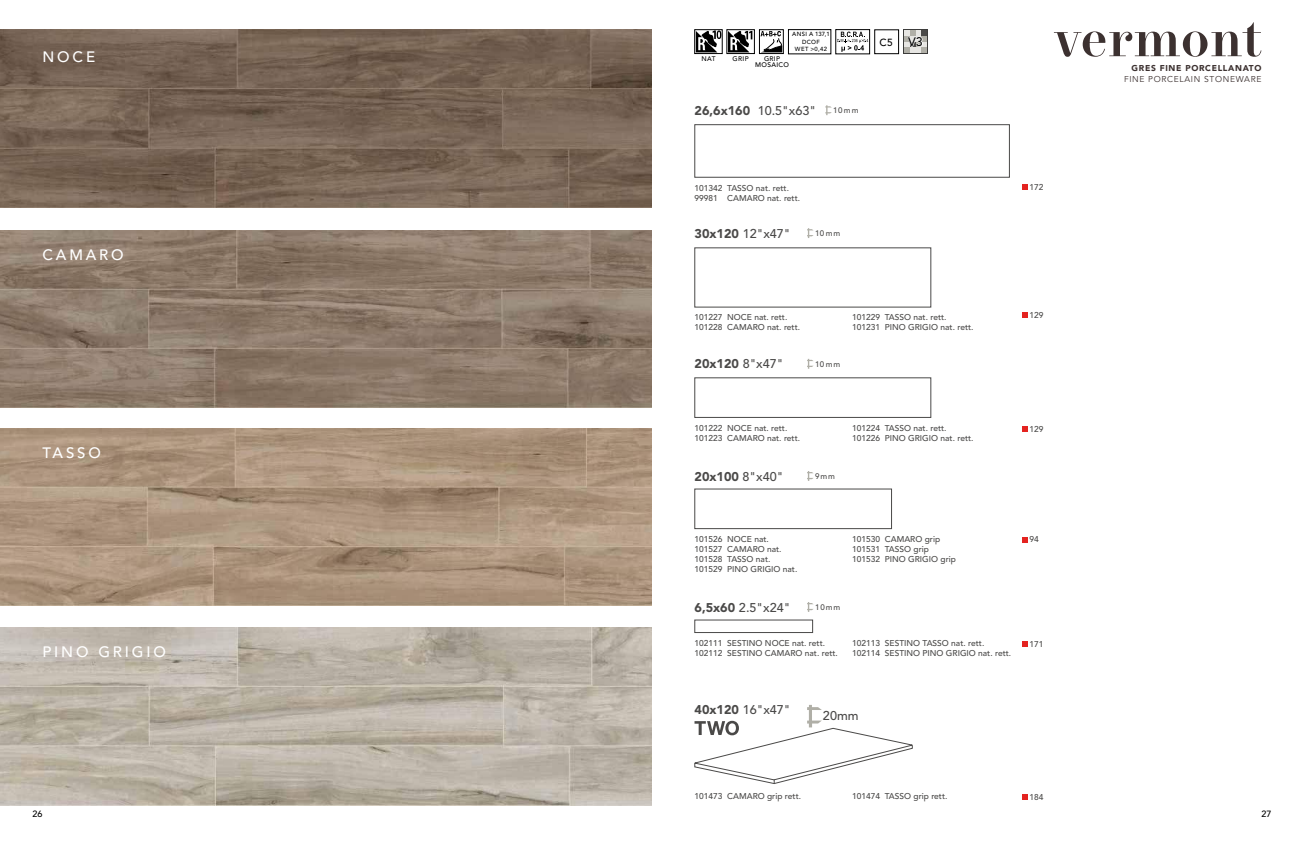
<style>
.page{position:relative;width:1304px;height:842px;background:#fff}
.page>*{position:absolute;margin:0;border:0;box-sizing:border-box;transform-origin:0 0}
.t1{font:500 15px "Avenir LT Std";letter-spacing:.19em;color:#fff}
.t2{font:500 12.6px "Avenir LT Std";color:#4a4948}
.t3{font:900 12.6px "Avenir LT Std";color:#4a4948}
.t4{font:500 10.3px "Avenir LT Std";color:#000}
.t5{font:500 9px "Avenir LT Std";color:#000}
.t6{font:8.5px "Avenir LT Std";letter-spacing:.08em;color:#3c3130}
.t7{font:900 8.5px "Avenir LT Std";letter-spacing:.08em;color:#3c3130}
.t8{font:500 8.4px/10.1px "Avenir LT Std";color:#4a4948}
.t9{font:500 8px "Avenir LT Std";letter-spacing:.12em;color:#4a4948}
.t10{font:500 6.6px/6.6px "Avenir LT Std";letter-spacing:.05em;color:#000;text-align:center}
.t11{font:500 5.9px/7.8px "Avenir LT Std";letter-spacing:.055em;color:#000;text-align:center}
.s1{font-weight:900}
.s2{font-size:12.3px}
.s3{font-weight:500}
</style>
<div class="page">
<img style="left:0;top:29px;width:652px;height:178px">
<img style="left:0;top:230px;width:652px;height:178px">
<img style="left:0;top:428px;width:652px;height:177px">
<img style="left:0;top:627px;width:652px;height:178px">
<div style="left:727px;top:29px;width:28px;height:25px;border:1px solid #000"></div>
<svg style="left:728px;top:31px;width:24px;height:21px"></svg>
<div style="left:694px;top:29px;width:28px;height:25px;border:1px solid #000"></div>
<svg style="left:903px;top:30px;width:25px;height:24px"></svg>
<div style="left:874px;top:30px;width:25px;height:24px;border:1px solid #000"></div>
<svg style="left:905px;top:31px;width:22px;height:22px"></svg>
<div style="left:759px;top:29px;width:24px;height:25px;border:1px solid #000"></div>
<div style="left:788px;top:29px;width:43px;height:25px;border:1px solid #000"></div>
<svg style="left:840px;top:31px;width:22px;height:1px"></svg>
<div style="left:836px;top:29px;width:34px;height:25px;border:1px solid #000"></div>
<svg style="left:837px;top:32px;width:31px;height:20px"></svg>
<svg style="left:761px;top:31px;width:21px;height:21px"></svg>
<svg style="left:696px;top:30px;width:25px;height:22px"></svg>
<svg style="left:694px;top:705px;width:219px;height:79px"></svg>
<div style="left:694px;top:124px;width:316px;height:54px;border:1px solid #4a4948"></div>
<div style="left:694px;top:378px;width:237px;height:40px;border:1px solid #4a4948"></div>
<div style="left:694px;top:489px;width:198px;height:40px;border:1px solid #4a4948"></div>
<svg style="left:825px;top:105px;width:7px;height:10px"></svg>
<svg style="left:807px;top:359px;width:7px;height:10px"></svg>
<svg style="left:807px;top:228px;width:7px;height:10px"></svg>
<svg style="left:807px;top:471px;width:7px;height:10px"></svg>
<svg style="left:1022px;top:794px;width:6px;height:6px"></svg>
<svg style="left:1022px;top:184px;width:6px;height:6px"></svg>
<svg style="left:1022px;top:537px;width:6px;height:5px"></svg>
<svg style="left:1022px;top:426px;width:6px;height:6px"></svg>
<svg style="left:1022px;top:313px;width:6px;height:5px"></svg>
<svg style="left:1022px;top:641px;width:6px;height:6px"></svg>
<div style="left:694px;top:620px;width:119px;height:13px;border:1px solid #4a4948"></div>
<svg style="left:807px;top:602px;width:7px;height:10px"></svg>
<svg style="left:1054px;top:22px;width:207px;height:35px"></svg>
<h1 class="t1" style="left:43px;top:50px;width:54px">NOCE</h1>
<h1 class="t1" style="left:43px;top:249px;width:83px">CAMARO</h1>
<h1 class="t1" style="left:43px;top:447px;width:60px">TASSO</h1>
<h1 class="t1" style="left:43px;top:646px;width:125px">PINO GRIGIO</h1>
<p class="t11" style="left:792px;top:30px;width:39px">ANSI A 137,1<br>DCOF<br>WET &gt;0,42</p>
<p class="t10" style="left:701px;top:56px;width:16px">NAT</p>
<p class="t10" style="left:733px;top:56px;width:18px">GRIP</p>
<p class="t10" style="left:755px;top:56px;width:35px">GRIP<br>MOSAICO</p>
<h2 class="t2" style="left:694px;top:105px;width:123px"><span class="s1">26,6x160</span> 10.5"x63"</h2>
<p class="t9" style="left:833px;top:107px;width:27px">10mm</p>
<p class="t4" style="left:880px;top:38px;width:45px">C5 <span class="s2">V3</span></p>
<p class="t8" style="left:694px;top:184px;width:107px">101342 TASSO nat. rett.<br>99981 CAMARO nat. rett.</p>
<h2 class="t2" style="left:694px;top:228px;width:98px"><span class="s1">30x120</span> 12"x47"</h2>
<p class="t9" style="left:815px;top:230px;width:27px">10mm</p>
<p class="t8" style="left:1030px;top:182px;width:16px">172</p>
<p class="t8" style="left:694px;top:313px;width:107px">101227 NOCE nat. rett.<br>101228 CAMARO nat. rett.</p>
<p class="t8" style="left:852px;top:313px;width:123px">101229 TASSO nat. rett.<br>101231 PINO GRIGIO nat. rett.</p>
<h2 class="t3" style="left:694px;top:357px;width:90px">20x120 <span class="s3">8"x47"</span></h2>
<p class="t9" style="left:815px;top:361px;width:27px">10mm</p>
<p class="t8" style="left:1030px;top:311px;width:16px">129</p>
<p class="t8" style="left:694px;top:424px;width:107px">101222 NOCE nat. rett.<br>101223 CAMARO nat. rett.</p>
<p class="t8" style="left:852px;top:424px;width:123px">101224 TASSO nat. rett.<br>101226 PINO GRIGIO nat. rett.</p>
<h2 class="t3" style="left:694px;top:469px;width:90px">20x100 <span class="s3">8"x40"</span></h2>
<p class="t9" style="left:815px;top:473px;width:21px">9mm</p>
<p class="t8" style="left:1030px;top:425px;width:16px">129</p>
<p class="t8" style="left:694px;top:535px;width:104px">101526 NOCE nat.<br>101527 CAMARO nat.<br>101528 TASSO nat.<br>101529 PINO GRIGIO nat.</p>
<p class="t8" style="left:852px;top:535px;width:105px">101530 CAMARO grip<br>101531 TASSO grip<br>101532 PINO GRIGIO grip</p>
<h2 class="t2" style="left:694px;top:602px;width:97px"><span class="s1">6,5x60</span> 2.5"x24"</h2>
<p class="t9" style="left:815px;top:604px;width:27px">10mm</p>
<p class="t8" style="left:694px;top:639px;width:145px">102111 SESTINO NOCE nat. rett.<br>102112 SESTINO CAMARO nat. rett.</p>
<p class="t8" style="left:852px;top:639px;width:161px">102113 SESTINO TASSO nat. rett.<br>102114 SESTINO PINO GRIGIO nat. rett.</p>
<p class="t8" style="left:1030px;top:535px;width:11px">94</p>
<p class="t8" style="left:1030px;top:640px;width:16px">171</p>
<h2 class="t2" style="left:694px;top:705px;width:98px"><span class="s1">40x120</span> 16"x47"</h2>
<h2 class="t2" style="left:823px;top:711px;width:37px">20mm</h2>
<p class="t8" style="left:694px;top:792px;width:108px">101473 CAMARO grip rett.</p>
<p class="t8" style="left:852px;top:792px;width:97px">101474 TASSO grip rett.</p>
<p class="t8" style="left:1030px;top:792px;width:16px">184</p>
<p class="t7" style="left:1132px;top:63px;width:131px">GRES FINE PORCELLANATO</p>
<p class="t6" style="left:1124px;top:75px;width:139px">FINE PORCELAIN STONEWARE</p>
<p class="t5" style="left:33px;top:810px;width:12px">26</p>
<p class="t5" style="left:1261px;top:810px;width:12px">27</p>
</div>
